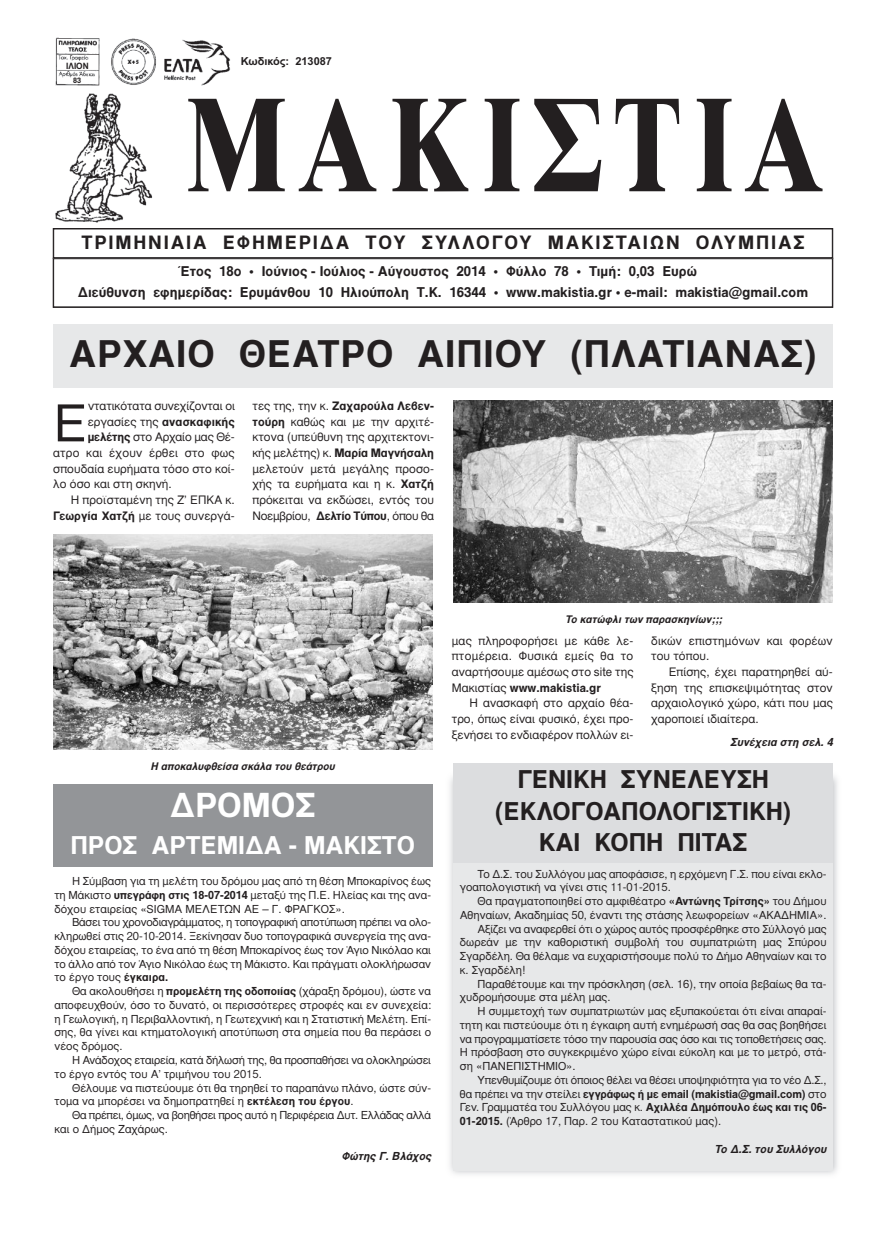
<style>
.page{position:relative;width:886px;height:1241px;background:#fff}
.page>*{position:absolute;margin:0;border:0;box-sizing:border-box;transform-origin:0 0}
.t1{font:700 137.5px "Gr Times";letter-spacing:.085em;color:#231f20;scale:.8 1}
.t2{font:51.62px "Gr Helvetica";color:#231f20}
.t3{font:700 37.5px "Gr Helvetica";letter-spacing:.025em;color:#231f20}
.t4{font:700 33.75px "Gr Helvetica";color:#fff}
.t5{font:700 25px/31.2px "Gr Helvetica";color:#231f20;text-align:center}
.t6{font:700 25px "Gr Helvetica";color:#fff}
.t7{font:700 18.75px "Gr Helvetica";letter-spacing:.1em;color:#231f20}
.t8{font:700 13.75px/21.2px "Gr Helvetica";color:#231f20}
.t9{font:11.88px/15.6px "Gr Helvetica";color:#231f20;text-align:justify}
.t10{font:11.88px "Gr Helvetica";letter-spacing:-.02em;color:#231f20}
.t11{font:11.25px/13.8px "Gr Helvetica";color:#231f20;text-align:justify}
.t12{font:11.25px/13.8px "Gr Helvetica";letter-spacing:-.02em;color:#231f20}
.t13{font:11.25px/13.8px "Gr Helvetica";letter-spacing:-.03em;color:#231f20}
.t14{font:700 11.25px "Gr Helvetica";letter-spacing:-.01em;color:#231f20}
.t15{font:italic 700 11.25px "Gr Helvetica";color:#231f20}
.t16{font:700 11px "Arial";color:#231f20}
.t17{font:italic 700 10.62px "Gr Helvetica";color:#231f20}
.t18{font:700 8.75px "Arial";color:#231f20;scale:.95 1}
.t19{font:700 7.5px "Gr Helvetica";color:#231f20}
.s1{font-weight:700}
.s2{font-weight:400}
</style>
<div class="page">
<div style="left:454px;top:780px;width:379px;height:389px;background:#e7e8e9"></div>
<div style="left:53px;top:258px;width:779px;height:49px;border:1px solid #231f20"></div>
<img style="left:55px;top:93px;width:98px;height:130px">
<img style="left:55px;top:37px;width:175px;height:49px">
<div style="left:53px;top:228px;width:780px;height:30px;border:1px solid #231f20"></div>
<div style="left:54px;top:229px;width:778px;height:29px;border:1px solid #231f20"></div>
<div style="left:53px;top:324px;width:780px;height:64px;background:#e7e8e9"></div>
<div style="left:53px;top:783px;width:379px;height:83px;background:#939598"></div>
<div style="left:454px;top:762px;width:379px;height:100px;background:#dcdddf"></div>
<img style="left:53px;top:534px;width:379px;height:215px">
<img style="left:454px;top:400px;width:379px;height:202px">
<p class="t18" style="left:66px;top:61px;width:25px">ΙΛΙΟΝ</p>
<p class="t16" style="left:241px;top:55px;width:93px">Κωδικός: 213087</p>
<h1 class="t1" style="left:183px;top:72px;width:803px">ΜΑΚΙΣΤΙΑ</h1>
<p class="t19" style="left:73px;top:76px;width:10px">83</p>
<h3 class="t7" style="left:81px;top:232px;width:725px">ΤΡΙΜΗΝΙΑΙΑ ΕΦΗΜΕΡΙΔΑ ΤΟΥ ΣΥΛΛΟΓΟΥ ΜΑΚΙΣΤΑΙΩΝ ΟΛΥΜΠΙΑΣ</h3>
<p class="t8" style="left:78px;top:261px;width:732px;text-indent:100px">Έτος 18ο • Ιούνιος - Ιούλιος - Αύγουστος 2014 • Φύλλο 78 • Τιμή: 0,03 Ευρώ<br>Διεύθυνση εφημερίδας: Ερυμάνθου 10 Ηλιούπολη Τ.Κ. 16344 • www.makistia.gr • e-mail: makistia@gmail.com</p>
<h3 class="t3" style="left:69px;top:334px;width:749px">ΑΡΧΑΙΟ ΘΕΑΤΡΟ ΑΙΠΙΟΥ (ΠΛΑΤΙΑΝΑΣ)</h3>
<h2 class="t2" style="left:53px;top:397px;width:36px">Ε</h2>
<p class="t9" style="left:88px;top:398px;width:149px">ντατικότατα συνεχίζονται οι</p>
<p class="t9" style="left:88px;top:414px;width:149px">εργασίες της <span class="s1">ανασκαφικής</span></p>
<p class="t10" style="left:88px;top:431px;width:149px"><span class="s1">μελέτης</span> στο Αρχαίο μας Θέ-</p>
<p class="t9" style="left:53px;top:445px;width:183px">ατρο και έχουν έρθει στο φως</p>
<p class="t9" style="left:53px;top:461px;width:183px">σπουδαία ευρήματα τόσο στο κοί-</p>
<p class="t9" style="left:53px;top:476px;width:120px">λο όσο και στη σκηνή.</p>
<p class="t9" style="left:71px;top:492px;width:165px">Η προϊσταμένη της Ζ’ ΕΠΚΑ κ.</p>
<p class="t9" style="left:53px;top:508px;width:183px"><span class="s1">Γεωργία Χατζή</span> με τους συνεργά-</p>
<p class="t9" style="left:252px;top:398px;width:183px">τες της, την κ. <span class="s1">Ζαχαρούλα Λεβεν&shy;τούρη</span> καθώς και με την αρχιτέ&shy;κτονα (υπεύθυνη της αρχιτεκτονι&shy;κής μελέτης) κ. <span class="s1">Μαρία Μαγνήσαλη </span>μελετούν μετά μεγάλης προσο&shy;χής τα ευρήματα και η κ. <span class="s1">Χατζή </span>πρόκειται να εκδώσει, εντός του Νοεμβρίου, <span class="s1">Δελτίο Τύπου</span>, όπου θα</p>
<p class="t17" style="left:151px;top:760px;width:188px">Η αποκαλυφθείσα σκάλα του θεάτρου</p>
<h3 class="t4" style="left:170px;top:787px;width:147px">ΔΡΟΜΟΣ</h3>
<h3 class="t6" style="left:71px;top:832px;width:346px">ΠΡΟΣ ΑΡΤΕΜΙΔΑ - ΜΑΚΙΣΤΟ</h3>
<p class="t11" style="left:54px;top:874px;width:378px;text-indent:18px">Η Σύμβαση για τη μελέτη του δρόμου μας από τη θέση Μποκαρίνος έως τη Μάκιστο <span class="s1">υπεγράφη στις 18-07-2014</span> μεταξύ της Π.Ε. Ηλείας και της ανα&shy;δόχου εταιρείας «SIGMA ΜΕΛΕΤΩΝ ΑΕ – Γ. ΦΡΑΓΚΟΣ».</p>
<p class="t11" style="left:54px;top:915px;width:378px;text-indent:18px">Βάσει του χρονοδιαγράμματος, η τοπογραφική αποτύπωση πρέπει να ολο&shy;κληρωθεί στις 20-10-2014. Ξεκίνησαν δυο τοπογραφικά συνεργεία της ανα&shy;δόχου εταιρείας, το ένα από τη θέση Μποκαρίνος έως τον Άγιο Νικόλαο και το άλλο από τον Άγιο Νικόλαο έως τη Μάκιστο. Και πράγματι ολοκλήρωσαν το έργο τους <span class="s1">έγκαιρα.</span></p>
<p class="t11" style="left:54px;top:984px;width:378px;text-indent:18px">Θα ακολουθήσει η <span class="s1">προμελέτη της οδοποιίας</span> (χάραξη δρόμου), ώστε να αποφευχθούν, όσο το δυνατό, οι περισσότερες στροφές και εν συνεχεία: η Γεωλογική, η Περιβαλλοντική, η Γεωτεχνική και η Στατιστική Μελέτη. Επί&shy;σης, θα γίνει και κτηματολογική αποτύπωση στα σημεία που θα περάσει ο νέος δρόμος.</p>
<p class="t12" style="left:54px;top:1053px;width:378px;text-indent:18px">Η Ανάδοχος εταιρεία, κατά δήλωσή της, θα προσπαθήσει να ολοκληρώσει το έργο εντός του Α’ τριμήνου του 2015.</p>
<p class="t11" style="left:54px;top:1080px;width:378px;text-indent:18px">Θέλουμε να πιστεύουμε ότι θα τηρηθεί το παραπάνω πλάνο, ώστε σύν&shy;τομα να μπορέσει να δημοπρατηθεί η <span class="s1">εκτέλεση του έργου</span>.</p>
<p class="t13" style="left:54px;top:1108px;width:378px;text-indent:18px">Θα πρέπει, όμως, να βοηθήσει προς αυτό η Περιφέρεια Δυτ. Ελλάδας αλλά και ο Δήμος Ζαχάρως.</p>
<p class="t15" style="left:341px;top:1150px;width:94px">Φώτης Γ. Βλάχος</p>
<p class="t17" style="left:565px;top:614px;width:161px">Το κατώφλι των παρασκηνίων;;;</p>
<p class="t9" style="left:452px;top:633px;width:183px">μας πληροφορήσει με κάθε λε&shy;πτομέρεια. Φυσικά εμείς θα το αναρτήσουμε αμέσως στο site της Μακιστίας <span class="s1">www.makistia.gr</span></p>
<p class="t9" style="left:452px;top:695px;width:183px;text-indent:18px">Η ανασκαφή στο αρχαίο θέα&shy;τρο, όπως είναι φυσικό, έχει προ&shy;ξενήσει το ενδιαφέρον πολλών ει-</p>
<p class="t9" style="left:651px;top:633px;width:183px">δικών επιστημόνων και φορέων του τόπου.</p>
<p class="t9" style="left:651px;top:664px;width:183px;text-indent:18px">Επίσης, έχει παρατηρηθεί αύ&shy;ξηση της επισκεψιμότητας στον αρχαιολογικό χώρο, κάτι που μας χαροποιεί ιδιαίτερα.</p>
<p class="t15" style="left:730px;top:736px;width:107px">Συνέχεια στη σελ. 4</p>
<h3 class="t5" style="left:495px;top:764px;width:297px">ΓΕΝΙΚΗ ΣΥΝΕΛΕΥΣΗ (ΕΚΛΟΓΟΑΠΟΛΟΓΙΣΤΙΚΗ)<br>ΚΑΙ ΚΟΠΗ ΠΙΤΑΣ</h3>
<p class="t11" style="left:460px;top:866px;width:368px;text-indent:18px">Το Δ.Σ. του Συλλόγου μας αποφάσισε, η ερχόμενη Γ.Σ. που είναι εκλο&shy;γοαπολογιστική να γίνει στις 11-01-2015.</p>
<p class="t11" style="left:478px;top:894px;width:350px">Θα πραγματοποιηθεί στο αμφιθέατρο <span class="s1">«Αντώνης Τρίτσης»</span> του Δήμου</p>
<p class="t11" style="left:460px;top:908px;width:368px">Αθηναίων, Ακαδημίας 50, έναντι της στάσης λεωφορείων «ΑΚΑΔΗΜΙΑ».</p>
<p class="t11" style="left:478px;top:921px;width:350px">Αξίζει να αναφερθεί ότι ο χώρος αυτός προσφέρθηκε στο Σύλλογό μας</p>
<p class="t11" style="left:460px;top:935px;width:368px">δωρεάν με την καθοριστική συμβολή του συμπατριώτη μας Σπύρου</p>
<p class="t11" style="left:460px;top:949px;width:368px">Σγαρδέλη. Θα θέλαμε να ευχαριστήσουμε πολύ το Δήμο Αθηναίων και το</p>
<p class="t11" style="left:460px;top:963px;width:67px">κ. Σγαρδέλη!</p>
<p class="t11" style="left:478px;top:976px;width:350px">Παραθέτουμε και την πρόσκληση (σελ. 16), την οποία βεβαίως θα τα-</p>
<p class="t11" style="left:460px;top:990px;width:152px">χυδρομήσουμε στα μέλη μας.</p>
<p class="t11" style="left:478px;top:1004px;width:350px">Η συμμετοχή των συμπατριωτών μας εξυπακούεται ότι είναι απαραί-</p>
<p class="t11" style="left:460px;top:1018px;width:368px">τητη και πιστεύουμε ότι η έγκαιρη αυτή ενημέρωσή σας θα σας βοηθήσει</p>
<p class="t12" style="left:460px;top:1031px;width:368px">να προγραμματίσετε τόσο την παρουσία σας όσο και τις τοποθετήσεις σας.</p>
<p class="t11" style="left:460px;top:1045px;width:368px">Η πρόσβαση στο συγκεκριμένο χώρο είναι εύκολη και με το μετρό, στά-</p>
<p class="t11" style="left:460px;top:1059px;width:117px">ση «ΠΑΝΕΠΙΣΤΗΜΙΟ».</p>
<p class="t12" style="left:478px;top:1073px;width:350px">Υπενθυμίζουμε ότι όποιος θέλει να θέσει υποψηφιότητα για το νέο Δ.Σ.,</p>
<p class="t14" style="left:460px;top:1087px;width:368px"><span class="s2">θα πρέπει να την στείλει</span> εγγράφως ή με email (makistia@gmail.com) <span class="s2">στο</span></p>
<p class="t11" style="left:460px;top:1100px;width:368px">Γεν. Γραμματέα του Συλλόγου μας κ. <span class="s1">Αχιλλέα Δημόπουλο έως και τις 06-</span></p>
<p class="t11" style="left:460px;top:1114px;width:263px"><span class="s1">01-2015.</span> (Άρθρο 17, Παρ. 2 του Καταστατικού μας).</p>
<p class="t15" style="left:714px;top:1142px;width:116px">Το Δ.Σ. του Συλλόγου</p>
</div>
